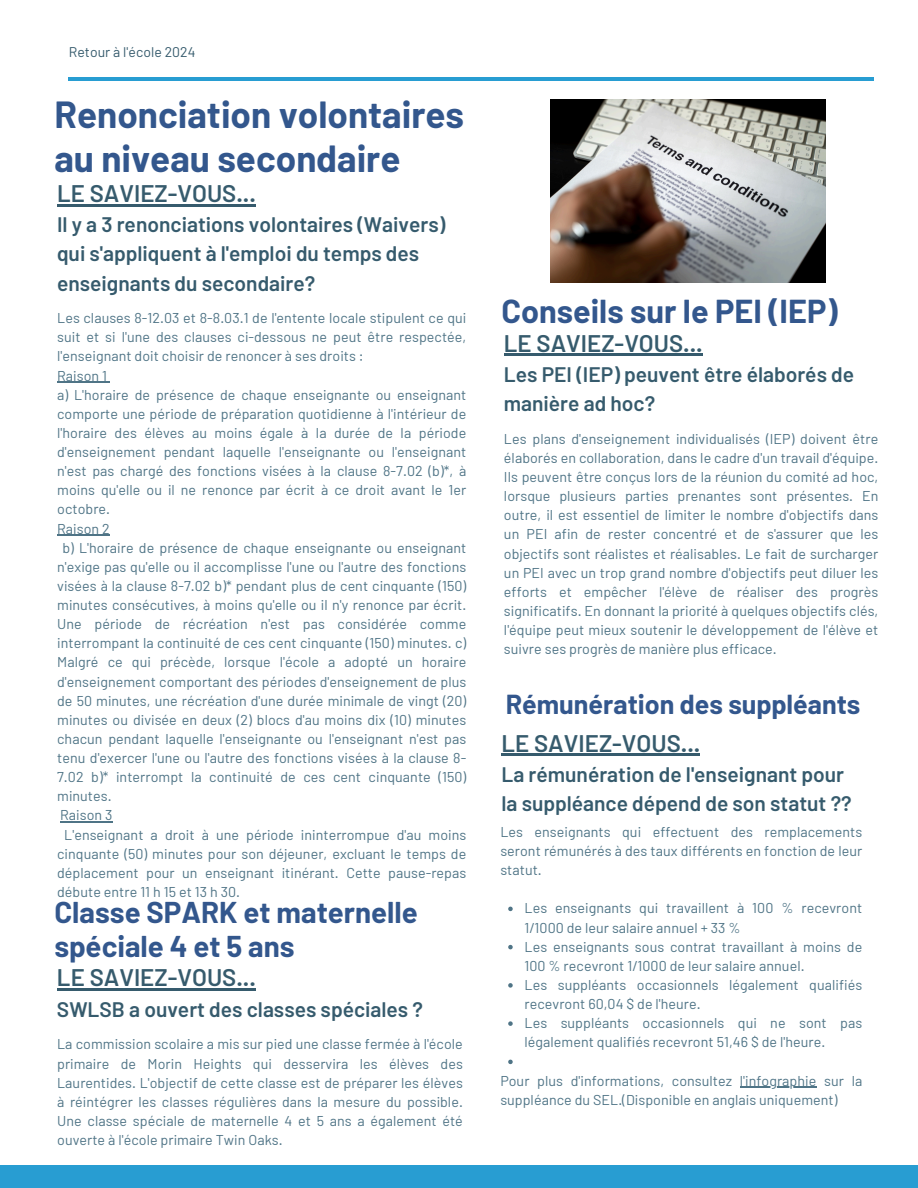
<style>
.page{position:relative;width:918px;height:1188px;background:#fff}
.page>*{position:absolute;margin:0;border:0;box-sizing:border-box;transform-origin:0 0}
.t1{font:700 36.9px/43.3px "Barlow";color:#33578d}
.t2{font:700 32.4px "Barlow";color:#33578d}
.t3{font:700 29.4px/33.8px "Barlow";color:#33578d}
.t4{font:700 26.85px "Barlow";color:#33578d}
.t5{font:600 24px "Barlow";color:#365b6d}
.t6{font:600 21px/29.2px "Barlow";color:#365b6d}
.t7{font:14.25px/19.2px "Barlow";letter-spacing:.005em;color:#4f7486;text-align:justify}
.t8{font:13.95px "Barlow";letter-spacing:.005em;color:#365b6d}
</style>
<div class="page">
<div style="left:0;top:1165px;width:918px;height:23px;background:#289dd2"></div>
<hr style="left:69px;top:78px;width:805px;height:3px;background:#289dd2">
<img style="left:550px;top:99px;width:276px;height:184px">
<hr style="left:57px;top:382px;width:50px;height:1px;background:#4f7486">
<hr style="left:57px;top:535px;width:53px;height:1px;background:#4f7486">
<hr style="left:60px;top:822px;width:53px;height:1px;background:#4f7486">
<hr style="left:57px;top:204px;width:199px;height:2px;background:#365b6d">
<hr style="left:504px;top:354px;width:199px;height:2px;background:#365b6d">
<hr style="left:57px;top:989px;width:199px;height:2px;background:#365b6d">
<hr style="left:501px;top:754px;width:199px;height:2px;background:#365b6d">
<svg style="left:508px;top:907px;width:5px;height:4px"></svg>
<svg style="left:508px;top:945px;width:5px;height:4px"></svg>
<svg style="left:508px;top:983px;width:5px;height:5px"></svg>
<svg style="left:508px;top:1021px;width:5px;height:5px"></svg>
<svg style="left:508px;top:1060px;width:5px;height:4px"></svg>
<hr style="left:740px;top:1087px;width:76px;height:1px;background:#4f7486">
<h2 class="t8" style="left:69px;top:43px;width:128px">Retour à l'école 2024</h2>
<p class="t1" style="left:54px;top:92px;width:411px">Renonciation volontaires au niveau secondaire</p>
<p class="t5" style="left:57px;top:178px;width:200px">LE SAVIEZ-VOUS...</p>
<p class="t6" style="left:57px;top:209px;width:390px">Il y a 3 renonciations volontaires (Waivers) qui s'appliquent à l'emploi du temps des enseignants du secondaire?</p>
<h1 class="t7" style="left:57px;top:308px;width:411px">Les clauses 8-12.03 et 8-8.03.1 de l'entente locale stipulent ce qui suit et si l'une des clauses ci-dessous ne peut être respectée, l'enseignant doit choisir de renoncer à ses droits :</h1>
<h4 class="t7" style="left:57px;top:365px;width:51px">Raison 1</h4>
<p class="t7" style="left:57px;top:384px;width:411px">a) L'horaire de présence de chaque enseignante ou enseignant comporte une période de préparation quotidienne à l'intérieur de l'horaire des élèves au moins égale à la durée de la période d'enseignement pendant laquelle l'enseignante ou l'enseignant n'est pas chargé des fonctions visées à la clause 8-7.02 (b)*, à moins qu'elle ou il ne renonce par écrit à ce droit avant le 1er octobre.</p>
<p class="t7" style="left:57px;top:518px;width:54px">Raison 2</p>
<p class="t7" style="left:57px;top:537px;width:411px;text-indent:5px">b) L'horaire de présence de chaque enseignante ou enseignant n'exige pas qu'elle ou il accomplisse l'une ou l'autre des fonctions visées à la clause 8-7.02 b)* pendant plus de cent cinquante (150) minutes consécutives, à moins qu'elle ou il n'y renonce par écrit.<br>Une période de récréation n'est pas considérée comme interrompant la continuité de ces cent cinquante (150) minutes. c)<br>Malgré ce qui précède, lorsque l'école a adopté un horaire d'enseignement comportant des périodes d'enseignement de plus de 50 minutes, une récréation d'une durée minimale de vingt (20) minutes ou divisée en deux (2) blocs d'au moins dix (10) minutes chacun pendant laquelle l'enseignante ou l'enseignant n'est pas tenu d'exercer l'une ou l'autre des fonctions visées à la clause 8- 7.02 b)* interrompt la continuité de ces cent cinquante (150) minutes.</p>
<p class="t7" style="left:60px;top:805px;width:54px">Raison 3</p>
<p class="t7" style="left:57px;top:824px;width:411px;text-indent:7px">L'enseignant a droit à une période ininterrompue d'au moins cinquante (50) minutes pour son déjeuner, excluant le temps de déplacement pour un enseignant itinérant. Cette pause-repas débute entre 11 h 15 et 13 h 30.</p>
<h4 class="t3" style="left:54px;top:895px;width:365px">Classe SPARK et maternelle spéciale 4 et 5 ans</h4>
<p class="t5" style="left:57px;top:962px;width:200px">LE SAVIEZ-VOUS...</p>
<p class="t6" style="left:57px;top:994px;width:368px">SWLSB a ouvert des classes spéciales ?</p>
<h2 class="t7" style="left:57px;top:1034px;width:407px">La commission scolaire a mis sur pied une classe fermée à l'école primaire de Morin Heights qui desservira les élèves des Laurentides. L'objectif de cette classe est de préparer les élèves à réintégrer les classes régulières dans la mesure du possible.<br>Une classe spéciale de maternelle 4 et 5 ans a également été ouverte à l'école primaire Twin Oaks.</h2>
<p class="t2" style="left:501px;top:291px;width:338px">Conseils sur le PEI (IEP)</p>
<p class="t5" style="left:504px;top:328px;width:200px">LE SAVIEZ-VOUS...</p>
<p class="t6" style="left:504px;top:359px;width:352px">Les PEI (IEP) peuvent être élaborés de manière ad hoc?</p>
<h4 class="t7" style="left:504px;top:429px;width:376px">Les plans d'enseignement individualisés (IEP) doivent être élaborés en collaboration, dans le cadre d'un travail d'équipe.<br>Ils peuvent être conçus lors de la réunion du comité ad hoc, lorsque plusieurs parties prenantes sont présentes. En outre, il est essentiel de limiter le nombre d'objectifs dans un PEI afin de rester concentré et de s'assurer que les objectifs sont réalistes et réalisables. Le fait de surcharger un PEI avec un trop grand nombre d'objectifs peut diluer les efforts et empêcher l'élève de réaliser des progrès significatifs. En donnant la priorité à quelques objectifs clés, l'équipe peut mieux soutenir le développement de l'élève et suivre ses progrès de manière plus efficace.</h4>
<h3 class="t4" style="left:506px;top:687px;width:356px">Rémunération des suppléants</h3>
<h4 class="t5" style="left:501px;top:728px;width:200px">LE SAVIEZ-VOUS...</h4>
<h4 class="t6" style="left:501px;top:759px;width:352px">La rémunération de l'enseignant pour la suppléance dépend de son statut ??</h4>
<p class="t7" style="left:500px;top:822px;width:363px">Les enseignants qui effectuent des remplacements seront rémunérés à des taux différents en fonction de leur statut.</p>
<p class="t7" style="left:525px;top:898px;width:339px">Les enseignants qui travaillent à 100 % recevront<br>1/1000 de leur salaire annuel + 33 %</p>
<p class="t7" style="left:525px;top:936px;width:339px">Les enseignants sous contrat travaillant à moins de<br>100 % recevront 1/1000 de leur salaire annuel.</p>
<p class="t7" style="left:525px;top:975px;width:339px">Les suppléants occasionnels légalement qualifiés recevront 60,04 $ de l'heure.</p>
<p class="t7" style="left:525px;top:1013px;width:339px">Les suppléants occasionnels qui ne sont pas légalement qualifiés recevront 51,46 $ de l'heure.</p>
<p class="t7" style="left:500px;top:1070px;width:233px">Pour plus d'informations, consultez</p>
<p class="t7" style="left:500px;top:1070px;width:363px;text-indent:240px">l'infographie sur la suppléance du SEL.(Disponible en anglais uniquement)</p>
</div>
